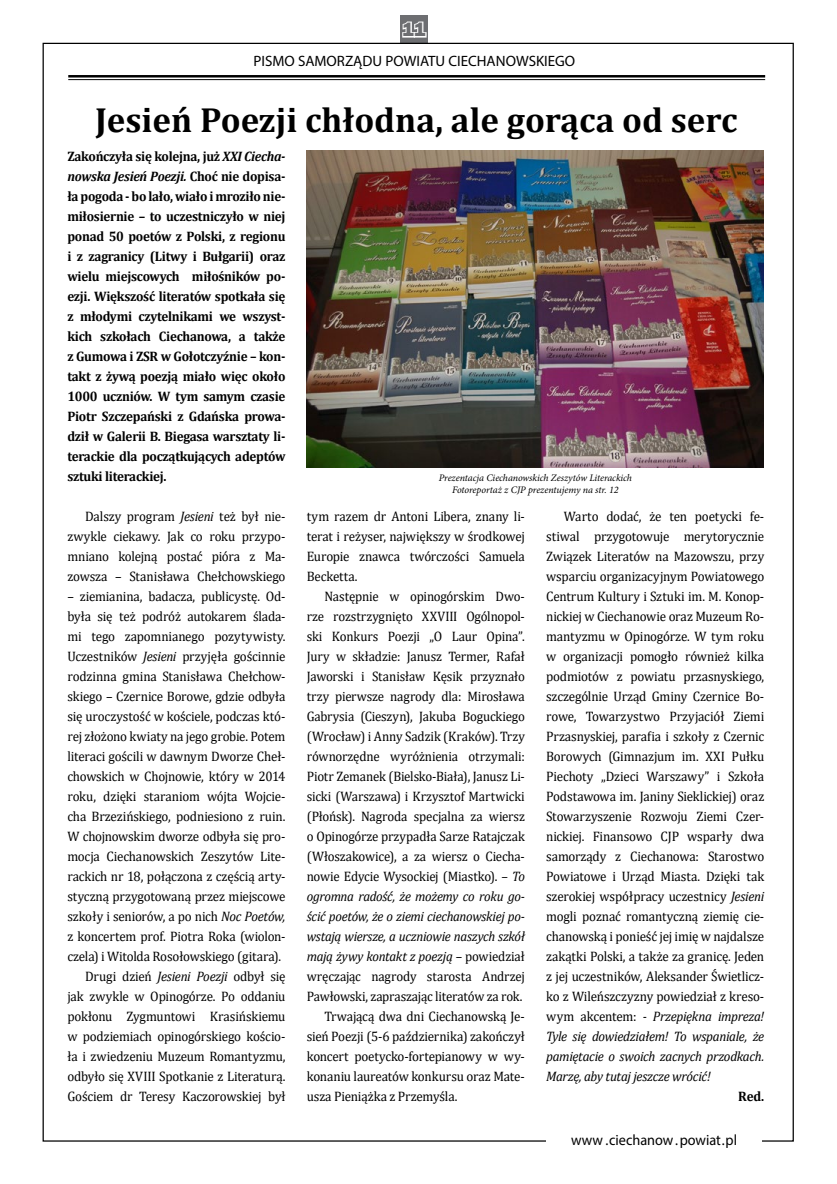
<style>
.page{position:relative;width:837px;height:1184px;background:#fff}
.page>*{position:absolute;margin:0;border:0;box-sizing:border-box;transform-origin:0 0}
.t1{font:700 35px "Cambria";color:#000}
.t2{font:800 20px "Franklin Gothic";color:#6d6e71}
.t3{font:15px "Myriad Pro";color:#000}
.t4{font:15px "Myriad Pro";color:#000;scale:.95 1}
.t5{font:13.75px/20px "Cambria";letter-spacing:-.015em;color:#000;text-align:justify;scale:.95 1}
.t6{font:13.75px "Cambria";letter-spacing:-.015em;color:#000;scale:.94 1}
.t7{font:700 13.75px/20px "Cambria";letter-spacing:-.02em;color:#000;text-align:justify;scale:.95 1}
.t8{font:italic 13.75px "Cambria";letter-spacing:-.02em;color:#000;scale:.94 1}
.t9{font:italic 10px/12px "Minion Pro";letter-spacing:-.01em;color:#000;text-align:center}
.s1{font-style:italic}
.s2{font-style:normal}
</style>
<div class="page">
<div style="left:400px;top:16px;width:27px;height:27px;background:#6d6e71"></div>
<hr style="left:68px;top:75px;width:696px;height:2px;background:#000">
<hr style="left:68px;top:79px;width:696px;height:1px;background:#000">
<svg style="left:402px;top:21px;width:25px;height:17px"></svg>
<img style="left:306px;top:150px;width:457px;height:318px">
<h2 class="t2" style="left:402px;top:17px;width:25px">11</h2>
<p class="t3" style="left:253px;top:51px;width:323px">PISMO SAMORZĄDU POWIATU CIECHANOWSKIEGO</p>
<h1 class="t1" style="left:95px;top:96px;width:643px">Jesień Poezji chłodna, ale gorąca od serc</h1>
<p class="t7" style="left:67px;top:146px;width:231px">Zakończyła się kolejna, już <span class="s1">XXI Ciecha&shy;nowska Jesień Poezji.</span> Choć nie dopisa&shy;ła pogoda - bo lało, wiało i mroziło nie&shy;miłosiernie – to uczestniczyło w niej ponad 50 poetów z Polski, z regionu i z zagranicy (Litwy i Bułgarii) oraz wielu miejscowych miłośników po&shy;ezji. Większość literatów spotkała się z młodymi czytelnikami we wszyst&shy;kich szkołach Ciechanowa, a także z Gumowa i ZSR w Gołotczyźnie – kon&shy;takt z żywą poezją miało więc około 1000 uczniów. W tym samym czasie Piotr Szczepański z Gdańska prowa&shy;dził w Galerii B. Biegasa warsztaty li&shy;terackie dla początkujących adeptów sztuki literackiej.</p>
<p class="t5" style="left:67px;top:506px;width:231px;text-indent:18px">Dalszy program <span class="s1">Jesieni</span> też był nie&shy;zwykle ciekawy. Jak co roku przypo&shy;mniano kolejną postać pióra z Ma&shy;zowsza – Stanisława Chełchowskiego</p>
<p class="t5" style="left:67px;top:586px;width:231px">– ziemianina, badacza, publicystę. Od-</p>
<p class="t5" style="left:67px;top:606px;width:231px">była się też podróż autokarem ślada-</p>
<p class="t5" style="left:67px;top:626px;width:231px">mi tego zapomnianego pozytywisty.</p>
<p class="t5" style="left:67px;top:646px;width:231px">Uczestników <span class="s1">Jesieni</span> przyjęła gościnnie</p>
<p class="t5" style="left:67px;top:666px;width:231px">rodzinna gmina Stanisława Chełchow-</p>
<p class="t5" style="left:67px;top:686px;width:231px">skiego – Czernice Borowe, gdzie odbyła</p>
<p class="t5" style="left:67px;top:706px;width:231px">się uroczystość w kościele, podczas któ-</p>
<p class="t5" style="left:67px;top:726px;width:231px">rej złożono kwiaty na jego grobie. Potem</p>
<p class="t5" style="left:67px;top:746px;width:231px">literaci gościli w dawnym Dworze Cheł-</p>
<p class="t5" style="left:67px;top:766px;width:231px">chowskich w Chojnowie, który w 2014</p>
<p class="t5" style="left:67px;top:786px;width:231px">roku, dzięki staraniom wójta Wojcie-</p>
<p class="t5" style="left:67px;top:806px;width:231px">cha Brzezińskiego, podniesiono z ruin.</p>
<p class="t5" style="left:67px;top:826px;width:231px">W chojnowskim dworze odbyła się pro-</p>
<p class="t5" style="left:67px;top:846px;width:231px">mocja Ciechanowskich Zeszytów Lite-</p>
<p class="t5" style="left:67px;top:866px;width:231px">rackich nr 18, połączona z częścią arty-</p>
<p class="t5" style="left:67px;top:886px;width:231px">styczną przygotowaną przez miejscowe</p>
<p class="t5" style="left:67px;top:906px;width:231px">szkoły i seniorów, a po nich <span class="s1">Noc Poetów,</span></p>
<p class="t5" style="left:67px;top:926px;width:231px">z koncertem prof. Piotra Roka (wiolon-</p>
<p class="t5" style="left:67px;top:946px;width:226px">czela) i Witolda Rosołowskiego (gitara).</p>
<p class="t5" style="left:85px;top:966px;width:212px">Drugi dzień <span class="s1">Jesieni Poezji</span> odbył się</p>
<p class="t5" style="left:67px;top:986px;width:231px">jak zwykle w Opinogórze. Po oddaniu</p>
<p class="t5" style="left:67px;top:1006px;width:231px">pokłonu Zygmuntowi Krasińskiemu</p>
<p class="t5" style="left:67px;top:1026px;width:231px">w podziemiach opinogórskiego kościo-</p>
<p class="t5" style="left:67px;top:1046px;width:231px">ła i zwiedzeniu Muzeum Romantyzmu,</p>
<p class="t5" style="left:67px;top:1066px;width:231px">odbyło się XVIII Spotkanie z Literaturą.</p>
<p class="t5" style="left:67px;top:1086px;width:231px">Gościem dr Teresy Kaczorowskiej był</p>
<p class="t9" style="left:438px;top:471px;width:195px">Prezentacja Ciechanowskich Zeszytów Literackich<br>Fotoreportaż z CJP prezentujemy na str. 12</p>
<p class="t5" style="left:306px;top:506px;width:231px">tym razem dr Antoni Libera, znany li&shy;terat i reżyser, największy w środkowej Europie znawca twórczości Samuela Becketta.</p>
<p class="t6" style="left:324px;top:588px;width:214px">Następnie w opinogórskim Dwo-</p>
<p class="t6" style="left:306px;top:608px;width:233px">rze rozstrzygnięto XXVIII Ogólnopol-</p>
<p class="t6" style="left:306px;top:628px;width:233px">ski Konkurs Poezji „O Laur Opina”.</p>
<p class="t6" style="left:306px;top:648px;width:233px">Jury w składzie: Janusz Termer, Rafał</p>
<p class="t6" style="left:306px;top:668px;width:233px">Jaworski i Stanisław Kęsik przyznało</p>
<p class="t6" style="left:306px;top:688px;width:233px">trzy pierwsze nagrody dla: Mirosława</p>
<p class="t6" style="left:306px;top:708px;width:233px">Gabrysia (Cieszyn), Jakuba Boguckiego</p>
<p class="t6" style="left:306px;top:728px;width:233px">(Wrocław) i Anny Sadzik (Kraków). Trzy</p>
<p class="t6" style="left:306px;top:748px;width:233px">równorzędne wyróżnienia otrzymali:</p>
<p class="t6" style="left:306px;top:768px;width:233px">Piotr Zemanek (Bielsko-Biała), Janusz Li-</p>
<p class="t6" style="left:306px;top:788px;width:233px">sicki (Warszawa) i Krzysztof Martwicki</p>
<p class="t6" style="left:306px;top:808px;width:233px">(Płońsk). Nagroda specjalna za wiersz</p>
<p class="t6" style="left:306px;top:828px;width:233px">o Opinogórze przypadła Sarze Ratajczak</p>
<p class="t6" style="left:306px;top:848px;width:233px">(Włoszakowice), a za wiersz o Ciecha-</p>
<p class="t6" style="left:306px;top:868px;width:233px">nowie Edycie Wysockiej (Miastko). <span class="s1">– To</span></p>
<p class="t8" style="left:306px;top:886px;width:233px">ogromna radość, że możemy co roku go-</p>
<p class="t8" style="left:306px;top:906px;width:233px">ścić poetów, że o ziemi ciechanowskiej po-</p>
<p class="t8" style="left:306px;top:926px;width:233px">wstają wiersze, a uczniowie naszych szkół</p>
<p class="t8" style="left:306px;top:946px;width:233px">mają żywy kontakt z poezją <span class="s2">– powiedział</span></p>
<p class="t6" style="left:306px;top:968px;width:233px">wręczając nagrody starosta Andrzej</p>
<p class="t6" style="left:306px;top:988px;width:231px">Pawłowski, zapraszając literatów za rok.</p>
<p class="t5" style="left:324px;top:1006px;width:212px">Trwającą dwa dni Ciechanowską Je-</p>
<p class="t5" style="left:306px;top:1026px;width:231px">sień Poezji (5-6 października) zakończył</p>
<p class="t5" style="left:306px;top:1046px;width:231px">koncert poetycko-fortepianowy w wy-</p>
<p class="t5" style="left:306px;top:1066px;width:231px">konaniu laureatów konkursu oraz Mate-</p>
<p class="t5" style="left:306px;top:1086px;width:160px">usza Pieniążka z Przemyśla.</p>
<p class="t5" style="left:546px;top:506px;width:231px;text-indent:18px">Warto dodać, że ten poetycki fe&shy;stiwal przygotowuje merytorycznie Związek Literatów na Mazowszu, przy wsparciu organizacyjnym Powiatowego Centrum Kultury i Sztuki im. M. Konop&shy;nickiej w Ciechanowie oraz Muzeum Ro&shy;mantyzmu w Opinogórze. W tym roku w organizacji pomogło również kilka podmiotów z powiatu przasnyskiego, szczególnie Urząd Gminy Czernice Bo&shy;rowe, Towarzystwo Przyjaciół Ziemi Przasnyskiej, parafia i szkoły z Czernic Borowych (Gimnazjum im. XXI Pułku Piechoty „Dzieci Warszawy” i Szkoła Podstawowa im. Janiny Sieklickiej) oraz Stowarzyszenie Rozwoju Ziemi Czer&shy;nickiej. Finansowo CJP wsparły dwa samorządy z Ciechanowa: Starostwo Powiatowe i Urząd Miasta. Dzięki tak szerokiej współpracy uczestnicy <span class="s1">Jesieni </span>mogli poznać romantyczną ziemię cie&shy;chanowską i ponieść jej imię w najdalsze zakątki Polski, a także za granicę. Jeden z jej uczestników, Aleksander Świetlicz&shy;ko z Wileńszczyzny powiedział z kreso&shy;wym akcentem: <span class="s1">- Przepiękna impreza!<br>Tyle się dowiedziałem! To wspaniale, że pamiętacie o swoich zacnych przodkach.<br>Marzę, aby tutaj jeszcze wrócić!</span></p>
<p class="t7" style="left:738px;top:1086px;width:29px">Red.</p>
<p class="t4" style="left:571px;top:1130px;width:176px">www .ciechanow .powiat.pl</p>
</div>
